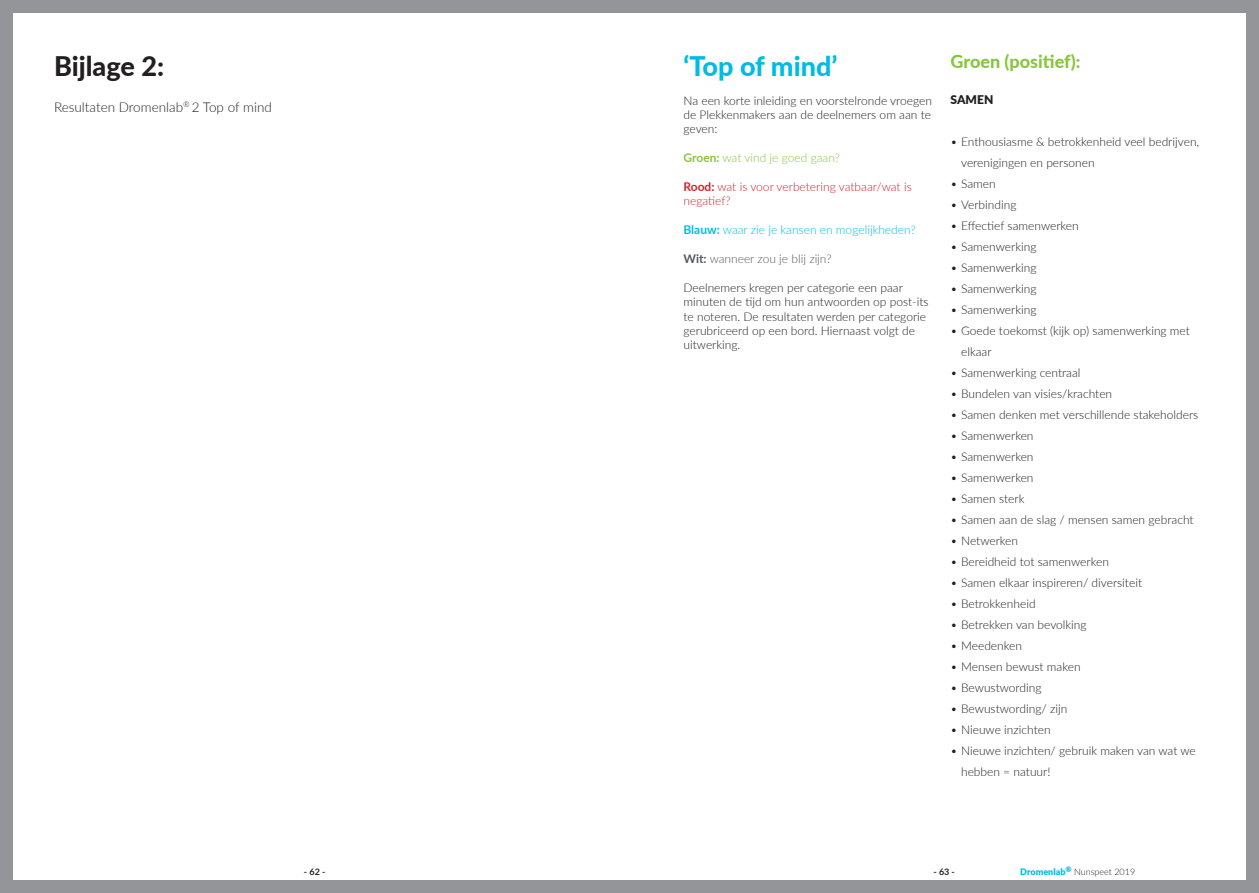
<style>
.page{position:relative;width:1259px;height:893px;background:#fff}
.page>*{position:absolute;margin:0;border:0;box-sizing:border-box;transform-origin:0 0}
.t1{font:800 27px "Lato";color:#00bce4}
.t2{font:800 27px "Lato";color:#231f20}
.t3{font:800 18px "Lato";color:#88c540}
.t4{font:300 13.5px "Lato";color:#231f20}
.t5{font:300 12px/14.4px "Lato";color:#231f20}
.t6{font:300 12px/14.4px "Lato";color:#d1232a}
.t7{font:300 12px "Lato";color:#00bce4}
.t8{font:300 12px "Lato";color:#57585a}
.t9{font:300 12px "Lato";color:#88c540}
.t10{font:900 12px "Lato";color:#231f20}
.t11{font:300 9px "Lato";color:#231f20}
.t12{font:700 9px "Lato";color:#231f20}
.s1{font-weight:700}
.s2{font-weight:900;color:#00bce4}
</style>
<div class="page">
<div style="left:0;top:880px;width:629px;height:13px;background:#939598"></div>
<div style="left:0;top:0;width:629px;height:13px;background:#939598"></div>
<div style="left:0;top:0;width:13px;height:893px;background:#939598"></div>
<div style="left:629px;top:880px;width:630px;height:13px;background:#939598"></div>
<div style="left:629px;top:0;width:630px;height:13px;background:#939598"></div>
<div style="left:1246px;top:0;width:13px;height:893px;background:#939598"></div>
<p class="t2" style="left:54px;top:46px;width:112px">Bijlage 2:</p>
<p class="t4" style="left:54px;top:97px;width:219px">Resultaten Dromenlab<sup>®</sup> 2 Top of mind</p>
<p class="t1" style="left:683px;top:46px;width:155px">‘Top of mind’</p>
<p class="t5" style="left:683px;top:93px;width:250px;text-align:justify">Na een korte inleiding en voorstelronde vroegen de Plekkenmakers aan de deelnemers om aan te geven:</p>
<p class="t9" style="left:683px;top:149px;width:158px"><span class="s1">Groen:</span> wat vind je goed gaan?</p>
<p class="t6" style="left:683px;top:179px;width:230px"><span class="s1">Rood:</span> wat is voor verbetering vatbaar/wat is negatief?</p>
<p class="t7" style="left:683px;top:221px;width:234px"><span class="s1">Blauw:</span> waar zie je kansen en mogelijkheden?</p>
<p class="t8" style="left:683px;top:250px;width:150px"><span class="s1">Wit:</span> wanneer zou je blij zijn?</p>
<p class="t5" style="left:683px;top:280px;width:247px">Deelnemers kregen per categorie een paar minuten de tijd om hun antwoorden op post-its te noteren. De resultaten werden per categorie gerubriceerd op een bord. Hiernaast volgt de uitwerking.</p>
<p class="t3" style="left:950px;top:49px;width:131px">Groen (positief):</p>
<p class="t10" style="left:950px;top:90px;width:44px">SAMEN</p>
<p class="t5" style="left:961px;top:131px;width:240px;line-height:21px;text-indent:-10px">• Enthousiasme &amp; betrokkenheid veel bedrijven, verenigingen en personen</p>
<p class="t5" style="left:950px;top:176px;width:47px">• Samen</p>
<p class="t5" style="left:950px;top:197px;width:67px">• Verbinding</p>
<p class="t5" style="left:950px;top:218px;width:130px">• Effectief samenwerken</p>
<p class="t5" style="left:950px;top:239px;width:87px">• Samenwerking</p>
<p class="t5" style="left:950px;top:260px;width:87px">• Samenwerking</p>
<p class="t5" style="left:950px;top:281px;width:87px">• Samenwerking</p>
<p class="t5" style="left:950px;top:302px;width:87px">• Samenwerking</p>
<p class="t5" style="left:961px;top:320px;width:230px;line-height:21px;text-indent:-10px">• Goede toekomst (kijk op) samenwerking met elkaar</p>
<p class="t5" style="left:950px;top:365px;width:131px">• Samenwerking centraal</p>
<p class="t5" style="left:950px;top:386px;width:163px">• Bundelen van visies/krachten</p>
<p class="t5" style="left:950px;top:407px;width:249px">• Samen denken met verschillende stakeholders</p>
<p class="t5" style="left:950px;top:428px;width:84px">• Samenwerken</p>
<p class="t5" style="left:950px;top:449px;width:84px">• Samenwerken</p>
<p class="t5" style="left:950px;top:470px;width:84px">• Samenwerken</p>
<p class="t5" style="left:950px;top:491px;width:75px">• Samen sterk</p>
<p class="t5" style="left:950px;top:512px;width:244px">• Samen aan de slag / mensen samen gebracht</p>
<p class="t5" style="left:950px;top:533px;width:69px">• Netwerken</p>
<p class="t5" style="left:950px;top:554px;width:160px">• Bereidheid tot samenwerken</p>
<p class="t5" style="left:950px;top:575px;width:193px">• Samen elkaar inspireren/ diversiteit</p>
<p class="t5" style="left:950px;top:596px;width:86px">• Betrokkenheid</p>
<p class="t5" style="left:950px;top:617px;width:138px">• Betrekken van bevolking</p>
<p class="t5" style="left:950px;top:638px;width:73px">• Meedenken</p>
<p class="t5" style="left:950px;top:659px;width:132px">• Mensen bewust maken</p>
<p class="t5" style="left:950px;top:680px;width:92px">• Bewustwording</p>
<p class="t5" style="left:950px;top:701px;width:118px">• Bewustwording/ zijn</p>
<p class="t5" style="left:950px;top:722px;width:101px">• Nieuwe inzichten</p>
<p class="t5" style="left:961px;top:740px;width:236px;line-height:21px;text-indent:-10px">• Nieuwe inzichten/ gebruik maken van wat we hebben = natuur!</p>
<p class="t12" style="left:304px;top:865px;width:23px">- 62 -</p>
<p class="t12" style="left:933px;top:865px;width:23px">- 63 -</p>
<p class="t11" style="left:1020px;top:866px;width:116px"><span class="s2">Dromenlab</span><sup>®</sup> Nunspeet 2019</p>
</div>
